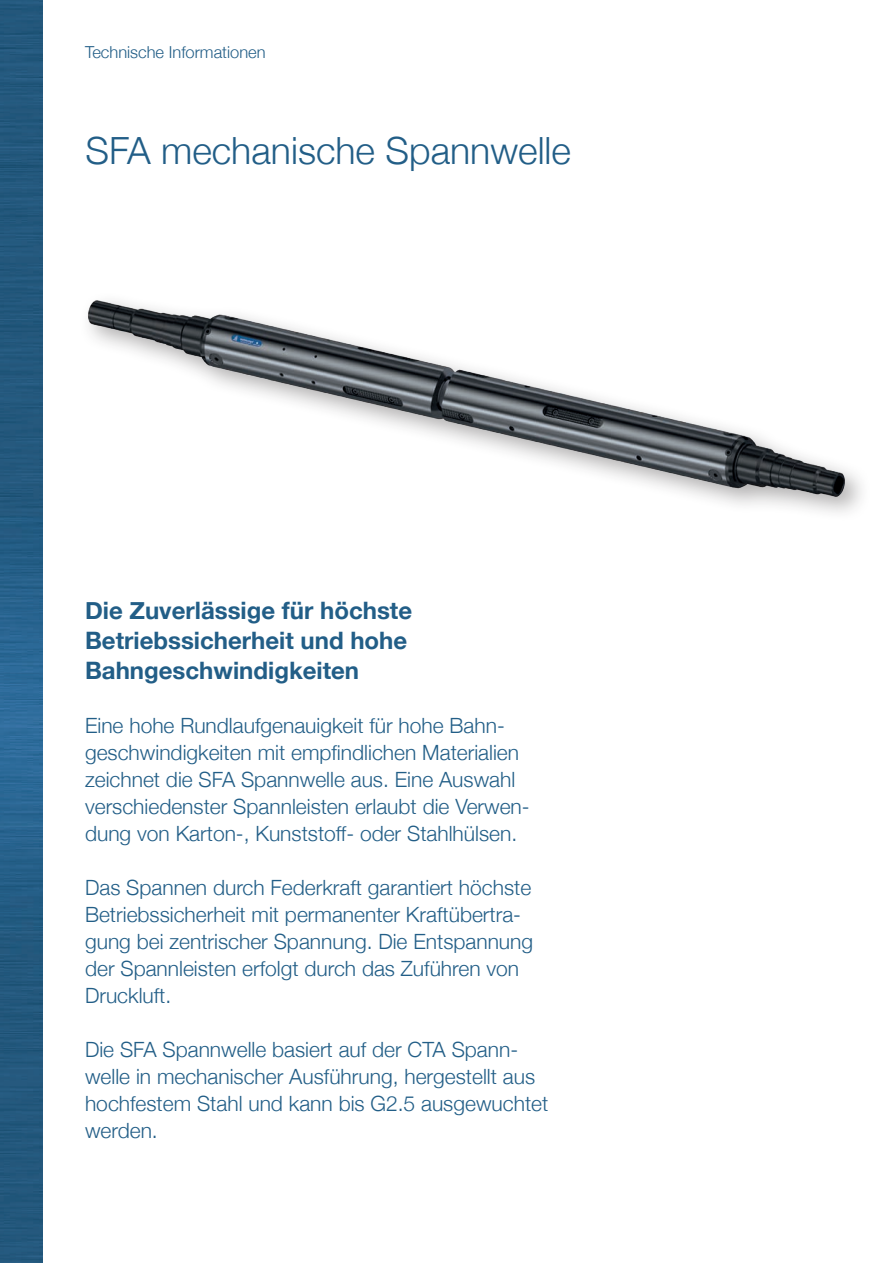
<style>
.page{position:relative;width:893px;height:1263px;background:#fff}
.page>*{position:absolute;margin:0;border:0;box-sizing:border-box;transform-origin:0 0}
.t1{font:300 37.5px "Helvetica Neue";color:#225e87}
.t2{font:700 24px/30px "Helvetica Neue";color:#225e87}
.t3{font:300 21px/27px "Helvetica Neue";color:#225e87}
.t4{font:300 16.5px "Helvetica Neue";color:#225e87}
</style>
<div class="page">
<img style="left:0;top:0;width:43px;height:1263px">
<img style="left:87px;top:300px;width:775px;height:213px">
<p class="t4" style="left:85px;top:39px;width:182px">Technische Informationen</p>
<h1 class="t1" style="left:85px;top:120px;width:487px">SFA mechanische Spannwelle</h1>
<p class="t2" style="left:85px;top:596px;width:329px">Die Zuverlässige für höchste<br>Betriebssicherheit und hohe<br>Bahngeschwindigkeiten</p>
<p class="t3" style="left:85px;top:711px;width:446px">Eine hohe Rundlaufgenauigkeit für hohe Bahn&shy;geschwindigkeiten mit empfindlichen Materialien zeichnet die SFA Spannwelle aus. Eine Auswahl verschiedenster Spannleisten erlaubt die Verwen&shy;dung von Karton-, Kunststoff- oder Stahlhülsen.</p>
<p class="t3" style="left:85px;top:873px;width:450px">Das Spannen durch Federkraft garantiert höchste Betriebssicherheit mit permanenter Kraftübertra&shy;gung bei zentrischer Spannung. Die Entspannung der Spannleisten erfolgt durch das Zuführen von Druckluft.</p>
<p class="t3" style="left:85px;top:1035px;width:465px">Die SFA Spannwelle basiert auf der CTA Spann&shy;welle in mechanischer Ausführung, hergestellt aus hochfestem Stahl und kann bis G2.5 ausgewuchtet werden.</p>
</div>
